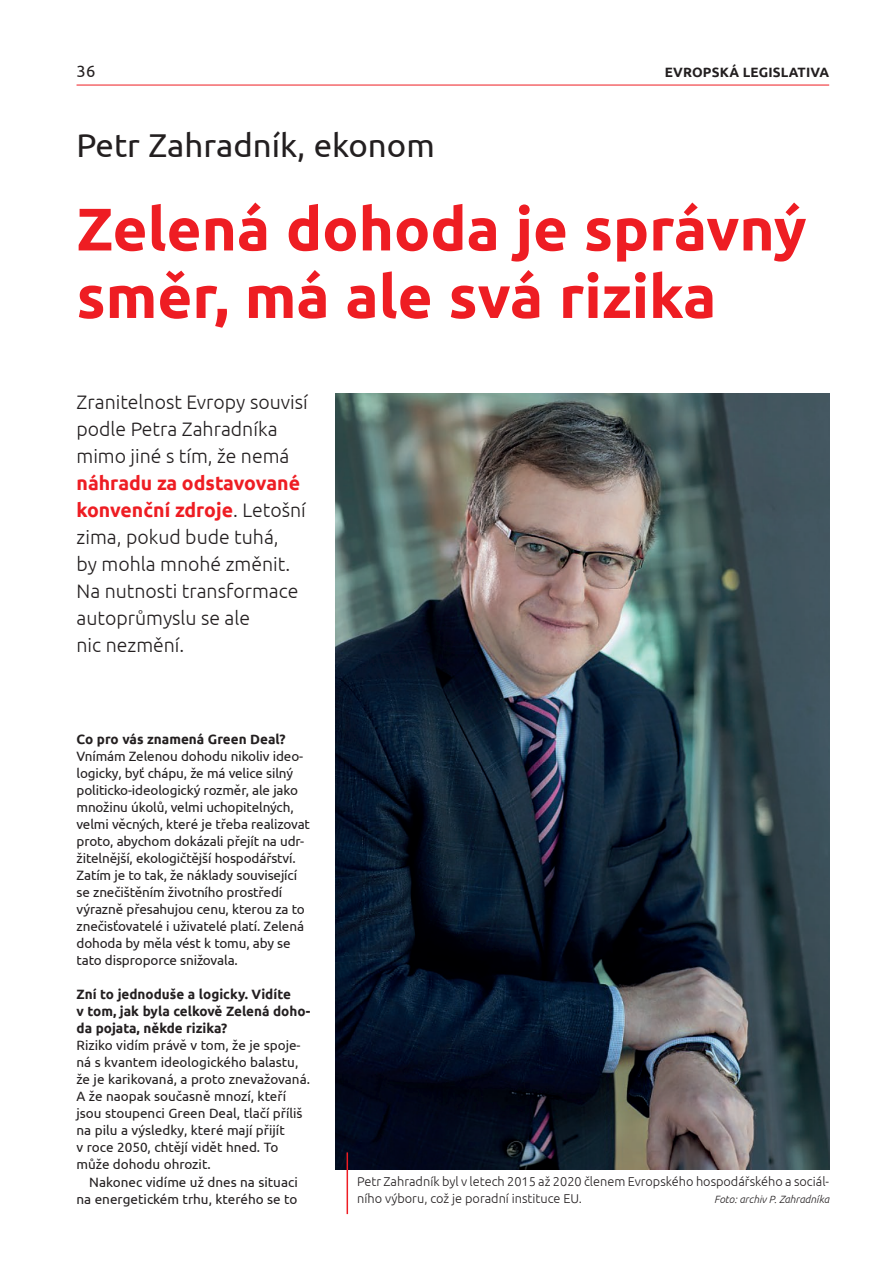
<style>
.page{position:relative;width:893px;height:1263px;background:#fff}
.page>*{position:absolute;margin:0;border:0;box-sizing:border-box;transform-origin:0 0}
.t1{font:700 60px/67.5px "Ubuntu";color:#ee1d23}
.t2{font:33px "Ubuntu";color:#231f20}
.t3{font:300 19.5px/27px "Ubuntu";color:#231f20}
.t4{font:16.5px "Ubuntu";color:#231f20}
.t5{font:13.5px/17px "Ubuntu";letter-spacing:-.01em;color:#231f20}
.t6{font:700 13.5px/17px "Ubuntu";color:#231f20}
.t7{font:300 12.75px/17px "Ubuntu";color:#231f20}
.t8{font:italic 300 10.5px "Ubuntu";color:#231f20}
.s1{font-weight:700;color:#ee1d23}
</style>
<div class="page">
<hr style="left:77px;top:85px;width:752px;height:1px;background:#ee1d23">
<img style="left:336px;top:393px;width:493px;height:776px">
<hr style="left:347px;top:1152px;width:1px;height:62px;background:#ee1d23">
<p class="t4" style="left:77px;top:61px;width:20px">36</p>
<p class="t6" style="left:665px;top:63px;width:166px">EVROPSKÁ LEGISLATIVA</p>
<h2 class="t2" style="left:77px;top:126px;width:360px">Petr Zahradník, ekonom</h2>
<h1 class="t1" style="left:77px;top:194px;width:731px">Zelená dohoda je správný směr, má ale svá rizika</h1>
<h3 class="t3" style="left:77px;top:388px;width:233px">Zranitelnost Evropy souvisí podle Petra Zahradníka mimo jiné s tím, že nemá</h3>
<h3 class="t3" style="left:77px;top:469px;width:231px"><span class="s1">náhradu za odstavované konvenční zdroje</span>. Letošní zima, pokud bude tuhá,<br>by mohla mnohé změnit.<br>Na nutnosti transformace autoprůmyslu se ale<br>nic nezmění.</h3>
<p class="t6" style="left:77px;top:731px;width:211px">Co pro vás znamená Green Deal?</p>
<p class="t5" style="left:77px;top:747px;width:235px">Vnímám Zelenou dohodu nikoliv ideo&shy;logicky, byť chápu, že má velice silný politicko‑ideologický rozměr, ale jako množinu úkolů, velmi uchopitelných, velmi věcných, které je třeba realizovat proto, abychom dokázali přejít na udr&shy;žitelnější, ekologičtější hospodářství.<br>Zatím je to tak, že náklady související se znečištěním životního prostředí výrazně přesahujou cenu, kterou za to znečisťovatelé i uživatelé platí. Zelená dohoda by měla vést k tomu, aby se tato disproporce snižovala.</p>
<p class="t6" style="left:77px;top:986px;width:235px">Zní to jednoduše a logicky. Vidíte<br>v tom, jak byla celkově Zelená doho&shy;da pojata, někde rizika?</p>
<p class="t5" style="left:77px;top:1037px;width:235px">Riziko vidím právě v tom, že je spoje&shy;ná s kvantem ideologického balastu, že je karikovaná, a proto znevažovaná.<br>A že naopak současně mnozí, kteří jsou stoupenci Green Deal, tlačí příliš na pilu a výsledky, které mají přijít<br>v roce 2050, chtějí vidět hned. To může dohodu ohrozit.</p>
<p class="t5" style="left:77px;top:1173px;width:223px;text-align:right">Nakonec vidíme už dnes na situaci na energetickém trhu, kterého se to</p>
<p class="t7" style="left:357px;top:1173px;width:473px">Petr Zahradník byl v letech 2015 až 2020 členem Evropského hospodářského a sociál&shy;ního výboru, což je poradní instituce EU.</p>
<p class="t8" style="left:714px;top:1193px;width:116px">Foto: archiv P. Zahradníka</p>
</div>
